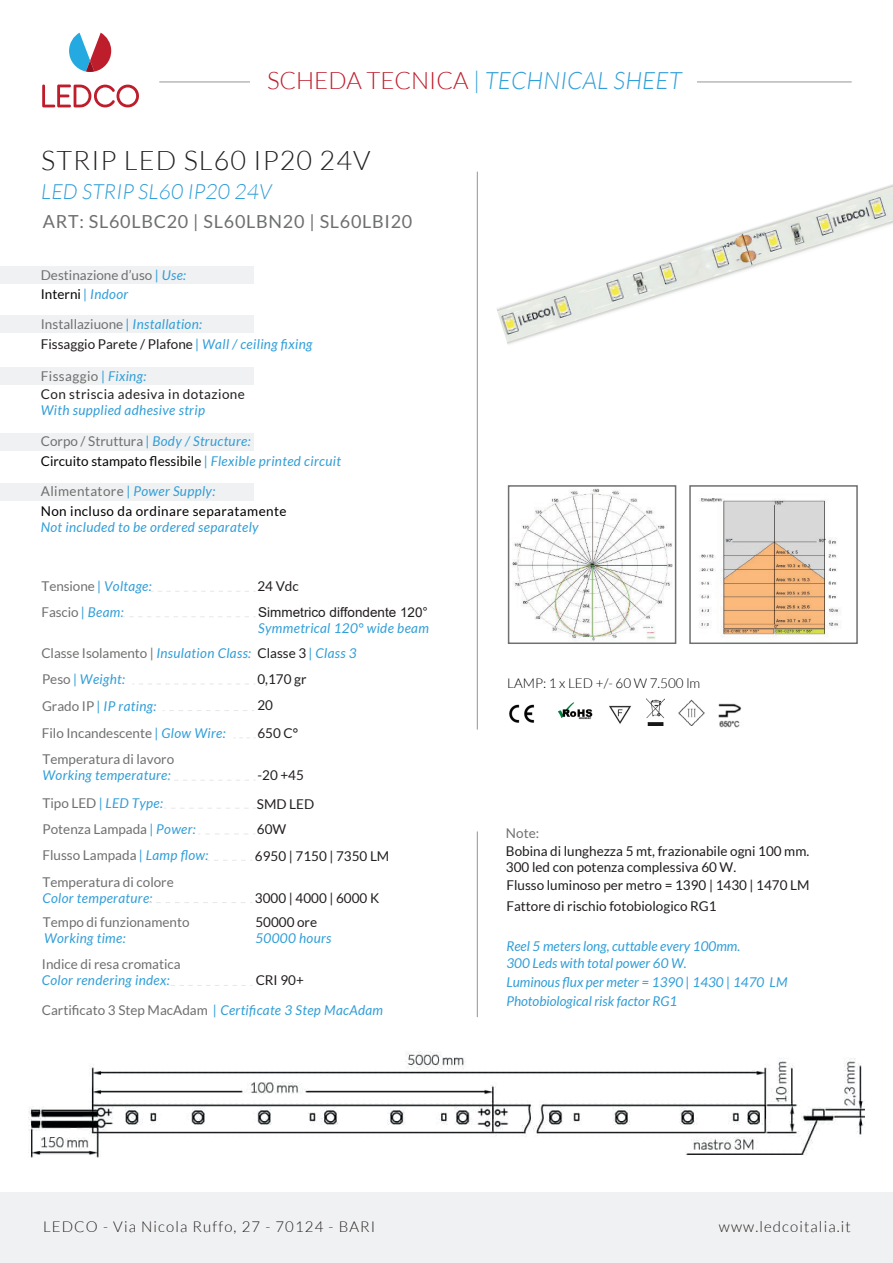
<style>
.page{position:relative;width:893px;height:1263px;background:#fff}
.page>*{position:absolute;margin:0;border:0;box-sizing:border-box;transform-origin:0 0}
.t1{font:300 27px "Lato";letter-spacing:.04em;color:#231f20}
.t2{font:italic 300 24px "Lato";letter-spacing:.01em;color:#309ed8}
.t3{font:italic 300 21px "Lato";letter-spacing:.01em;color:#309ed8}
.t4{font:18px "Lato";letter-spacing:.04em;color:#6e6f6f}
.t5{font:300 15px "Lato";letter-spacing:.075em;color:#231f20}
.t6{font:italic 13.5px/19.5px "Lato";letter-spacing:.025em;color:#309ed8}
.t7{font:13.5px/16.2px "Lato";color:#211d1e}
.t8{font:italic 13.5px/17.9px "Lato";color:#309ed8}
.t9{font:13.5px/26.4px "Lato";color:#706f70}
.t10{font:13.5px/26.1px "Lato";color:#231f20}
.t11{font:13.5px/19.5px "Lato";letter-spacing:.03em;color:#000}
.t12{font:13.5px/18px "Lato";letter-spacing:.03em;color:#231f20}
.t13{font:13.5px "Lato";color:#6e6f6f}
.t14{font:13.5px/19.5px "Lato";color:#6f7071}
.t15{font:13.5px "Arial";color:#211d1e}
.t16{font:300 13.5px "Lato";color:#050504}
.t17{font:13.5px "Lato";letter-spacing:-.005em;color:#71706f}
.s1{font-style:normal;color:#be1d2c}
.s2{font-style:normal}
.s3{font-style:italic;color:#309ed8}
.s4{color:#050504}
.s5{font-style:normal;color:#6f7071}
.s6{font-style:normal;color:#211d1e}
.s7{color:#6e6f6f}
.s8{font-style:normal;color:#050504}
.s9{font-style:normal;color:#71706f}
.s10{font-style:normal;color:#727070}
.s11{font-style:normal;color:#706f70}
</style>
<div class="page">
<div style="left:0;top:1192px;width:893px;height:71px;background:#f0f1f2"></div>
<div style="left:0;top:266px;width:253px;height:17px;background:#f0f1f2"></div>
<div style="left:0;top:316px;width:253px;height:17px;background:#f0f1f2"></div>
<div style="left:0;top:367px;width:253px;height:17px;background:#f0f1f2"></div>
<div style="left:0;top:483px;width:253px;height:17px;background:#f0f1f2"></div>
<div style="left:0;top:433px;width:253px;height:17px;background:#f0f1f2"></div>
<hr style="left:159px;top:82px;width:693px;height:1px;background:#939598">
<div style="left:251px;top:59px;width:446px;height:40px;background:#fff"></div>
<svg style="left:42px;top:85px;width:97px;height:22px"></svg>
<svg style="left:69px;top:32px;width:42px;height:40px"></svg>
<svg style="left:151px;top:591px;width:105px;height:1px"></svg>
<svg style="left:123px;top:616px;width:133px;height:1px"></svg>
<svg style="left:132px;top:683px;width:123px;height:1px"></svg>
<svg style="left:162px;top:710px;width:92px;height:1px"></svg>
<svg style="left:167px;top:780px;width:89px;height:1px"></svg>
<svg style="left:198px;top:833px;width:57px;height:1px"></svg>
<svg style="left:207px;top:860px;width:45px;height:1px"></svg>
<svg style="left:149px;top:902px;width:103px;height:1px"></svg>
<svg style="left:164px;top:985px;width:88px;height:1px"></svg>
<svg style="left:164px;top:808px;width:91px;height:1px"></svg>
<hr style="left:477px;top:172px;width:1px;height:557px;background:#939598">
<hr style="left:477px;top:831px;width:1px;height:186px;background:#939598">
<img style="left:509px;top:704px;width:26px;height:19px">
<img style="left:558px;top:702px;width:35px;height:18px">
<img style="left:609px;top:705px;width:22px;height:19px">
<img style="left:646px;top:698px;width:19px;height:28px">
<img style="left:678px;top:699px;width:27px;height:26px">
<img style="left:718px;top:703px;width:24px;height:25px">
<img style="left:29px;top:1052px;width:835px;height:105px">
<img style="left:497px;top:184px;width:396px;height:161px">
<img style="left:699px;top:498px;width:141px;height:139px">
<div style="left:689px;top:485px;width:169px;height:159px;border:2px solid #6e6f6f"></div>
<img style="left:512px;top:488px;width:161px;height:153px">
<div style="left:508px;top:485px;width:168px;height:159px;border:2px solid #6e6f6f"></div>
<h2 class="t2" style="left:267px;top:68px;width:416px"><span class="s1">SCHEDA TECNICA</span> <span class="s2">|</span> TECHNICAL SHEET</h2>
<h1 class="t1" style="left:41px;top:146px;width:331px">STRIP LED SL60 IP20 24V</h1>
<h3 class="t3" style="left:41px;top:180px;width:232px">LED STRIP SL60 IP20 24V</h3>
<h3 class="t4" style="left:43px;top:211px;width:371px">ART: SL60LBC20 | SL60LBN20 | SL60LBI20</h3>
<p class="t14" style="left:41px;top:265px;width:147px">Destinazione d’uso <span class="s3">| Use:<br></span><span class="s4">Interni</span> <span class="s3">| Indoor</span></p>
<p class="t6" style="left:41px;top:315px;width:273px"><span class="s5">Installaziuone</span> | Installation:<br><span class="s6">Fissaggio Parete / Plafone</span> | Wall / ceiling fixing</p>
<p class="t12" style="left:41px;top:367px;width:206px"><span class="s7">Fissaggio</span> <span class="s3">| Fixing:<br></span>Con striscia adesiva in dotazione</p>
<p class="t6" style="left:41px;top:400px;width:166px">With supplied adhesive strip</p>
<p class="t6" style="left:41px;top:432px;width:302px"><span class="s5">Corpo / Struttura</span> | Body / Structure:<br><span class="s8">Circuito stampato flessibile</span> | Flexible printed circuit</p>
<p class="t11" style="left:41px;top:481px;width:247px"><span class="s7">Alimentatore</span> <span class="s3">| Power Supply:<br></span>Non incluso da ordinare separatamente</p>
<p class="t6" style="left:41px;top:518px;width:219px">Not included to be ordered separately</p>
<p class="t6" style="left:41px;top:577px;width:112px"><span class="s9">Tensione</span> | Voltage:</p>
<p class="t10" style="left:257px;top:573px;width:43px">24 Vdc</p>
<p class="t17" style="left:41px;top:604px;width:84px">Fascio <span class="s3">| Beam:</span></p>
<p class="t15" style="left:258px;top:603px;width:171px">Simmetrico diffondente 120°</p>
<p class="t6" style="left:258px;top:619px;width:172px">Symmetrical 120° wide beam</p>
<p class="t10" style="left:257px;top:640px;width:101px">Classe 3 <span class="s3">| Class 3<br></span>0,170 gr<br>20</p>
<p class="t6" style="left:41px;top:640px;width:211px;line-height:26.4px"><span class="s9">Classe Isolamento |</span> Insulation Class:<br><span class="s10">Peso</span> | Weight:<br><span class="s10">Grado IP</span> | IP rating:</p>
<p class="t13" style="left:42px;top:725px;width:185px">Filo Incandescente <span class="s3">| Glow Wire:</span></p>
<p class="t10" style="left:257px;top:720px;width:42px">650 C°</p>
<p class="t10" style="left:257px;top:762px;width:48px">-20 +45</p>
<p class="t13" style="left:43px;top:751px;width:133px">Temperatura di lavoro</p>
<p class="t6" style="left:43px;top:766px;width:130px">Working temperature:</p>
<p class="t6" style="left:43px;top:794px;width:122px"><span class="s11">Tipo LED</span> | LED Type:</p>
<p class="t10" style="left:257px;top:790px;width:59px">SMD LED</p>
<p class="t9" style="left:43px;top:816px;width:167px">Potenza Lampada <span class="s3">| Power:<br></span>Flusso Lampada <span class="s3">| Lamp flow:</span></p>
<p class="t9" style="left:43px;top:868px;width:133px">Temperatura di colore</p>
<p class="t6" style="left:43px;top:888px;width:111px">Color temperature:</p>
<p class="t9" style="left:43px;top:909px;width:148px">Tempo di funzionamento</p>
<p class="t6" style="left:44px;top:929px;width:83px">Working time:</p>
<p class="t10" style="left:255px;top:816px;width:136px">60W<br>6950 | 7150 | 7350 LM</p>
<p class="t10" style="left:255px;top:885px;width:126px">3000 | 4000 | 6000 K</p>
<p class="t10" style="left:255px;top:909px;width:63px">50000 ore</p>
<p class="t6" style="left:255px;top:929px;width:78px">50000 hours</p>
<p class="t9" style="left:42px;top:951px;width:140px">Indice di resa cromatica</p>
<p class="t6" style="left:42px;top:971px;width:129px">Color rendering index:</p>
<p class="t10" style="left:256px;top:967px;width:50px">CRI 90+</p>
<p class="t6" style="left:42px;top:1000px;width:343px"><span class="s11">Cartificato 3 Step MacAdam</span> | Certificate 3 Step MacAdam</p>
<p class="t16" style="left:507px;top:676px;width:195px">LAMP: 1 x LED +/- 60 W 7.500 lm</p>
<p class="t14" style="left:506px;top:823px;width:35px">Note:</p>
<p class="t7" style="left:506px;top:843px;width:305px">Bobina di lunghezza 5 mt, frazionabile ogni 100 mm.<br>300 led con potenza complessiva 60 W.</p>
<p class="t7" style="left:506px;top:875px;width:305px;line-height:20.7px">Flusso luminoso per metro = 1390 | 1430 | 1470 LM<br>Fattore di rischio fotobiologico RG1</p>
<p class="t8" style="left:506px;top:937px;width:283px">Reel 5 meters long, cuttable every 100mm.<br>300 Leds with total power 60 W.<br>Luminous flux per meter = 1390 | 1430 | 1470 LM</p>
<p class="t8" style="left:506px;top:993px;width:172px">Photobiological risk factor RG1</p>
<p class="t5" style="left:43px;top:1218px;width:334px">LEDCO - Via Nicola Ruffo, 27 - 70124 - BARI</p>
<p class="t5" style="left:719px;top:1218px;width:134px">www.ledcoitalia.it</p>
</div>
